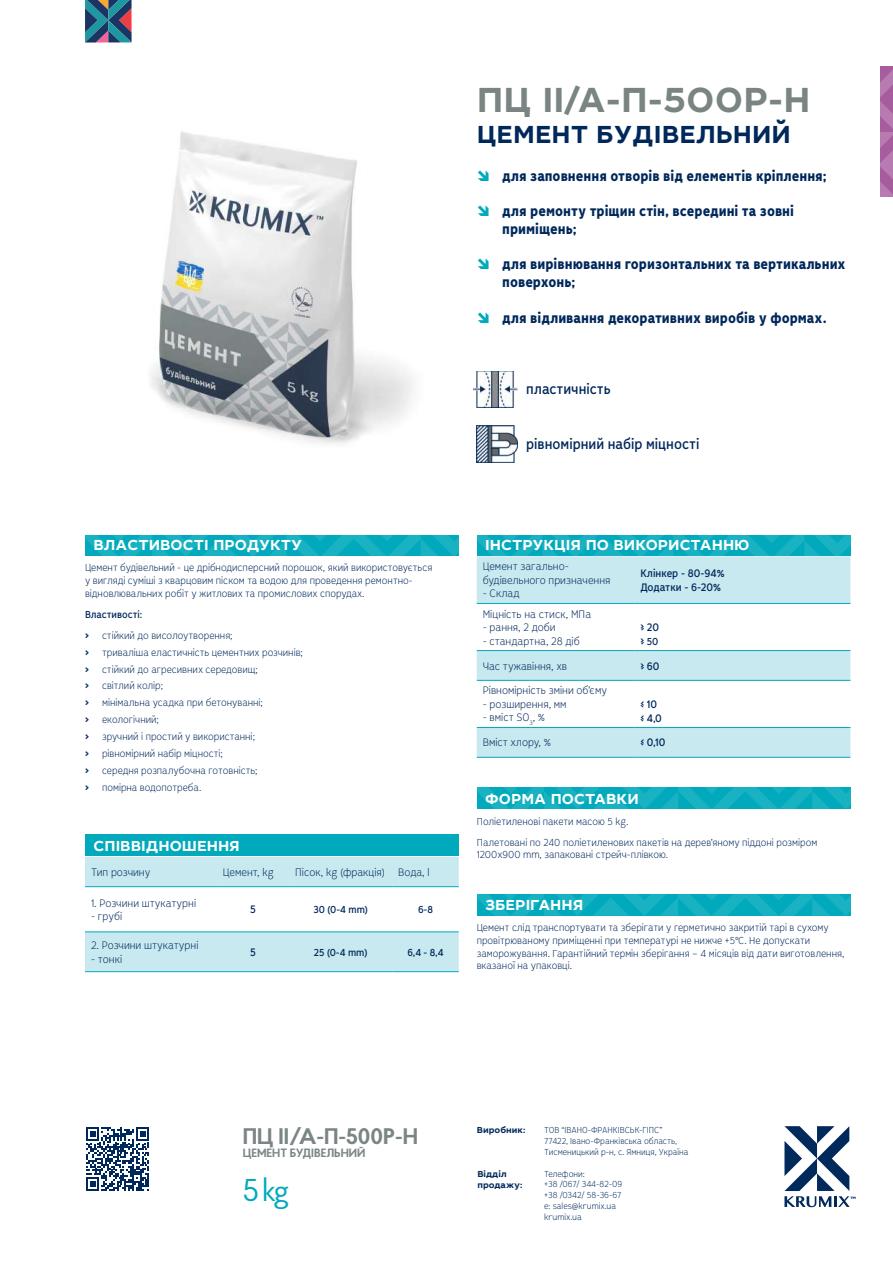
<style>
.page{position:relative;width:893px;height:1263px;background:#fff}
.page>*{position:absolute;margin:0;border:0;box-sizing:border-box;transform-origin:0 0}
.t1{font:700 36px "Leto Sans";color:#798483}
.t2{font:31.5px "Proba Pro";color:#00aabc}
.t3{font:700 25.5px "Leto Sans";color:#00285b}
.t4{font:700 22.5px "Proba Pro";color:#7a8586}
.t5{font:700 15px/18px "Leto Sans Condensed";color:#00285b}
.t6{font:700 15px "Leto Sans";color:#fff}
.t7{font:15px "Leto Sans Condensed";color:#00285b}
.t8{font:700 12px "Proba Pro";color:#7d8687}
.t9{font:100 11.25px/13.5px "Leto Sans Condensed";color:#00285b}
.t10{font:11.25px/13.5px "Leto Sans Condensed";color:#00285b}
.t11{font:100 10.5px/16.8px "Leto Sans Condensed";color:#00285b}
.t12{font:10.5px "Leto Sans Condensed";color:#00285b}
.t13{font:100 9px/10.8px "Leto Sans Condensed";color:#00285b}
.t14{font:700 9px/10.8px "Leto Sans";color:#00285b}
.t15{font:700 4.5px "Leto Sans";color:#00285b}
.s1{font-weight:400}
.s2{font-family:"Nexa";font-weight:700}
.s3{font-size:11.25px}
</style>
<div class="page">
<div style="left:85px;top:834px;width:374px;height:22px;background:#00aabc"></div>
<svg style="left:85px;top:857px;width:374px;height:114px"></svg>
<hr style="left:85px;top:886px;width:132px;height:1px;background:#00aabc">
<hr style="left:217px;top:886px;width:72px;height:1px;background:#00aabc">
<hr style="left:289px;top:886px;width:103px;height:1px;background:#00aabc">
<hr style="left:392px;top:886px;width:67px;height:1px;background:#00aabc">
<hr style="left:85px;top:932px;width:132px;height:1px;background:#00aabc">
<hr style="left:217px;top:932px;width:72px;height:1px;background:#00aabc">
<hr style="left:289px;top:932px;width:103px;height:1px;background:#00aabc">
<hr style="left:392px;top:932px;width:67px;height:1px;background:#00aabc">
<hr style="left:85px;top:971px;width:132px;height:1px;background:#00aabc">
<hr style="left:217px;top:971px;width:72px;height:1px;background:#00aabc">
<hr style="left:289px;top:971px;width:103px;height:1px;background:#00aabc">
<hr style="left:392px;top:971px;width:67px;height:1px;background:#00aabc">
<svg style="left:477px;top:915px;width:373px;height:1px"></svg>
<svg style="left:477px;top:556px;width:373px;height:201px;fill:#c8e9ef"></svg>
<hr style="left:477px;top:603px;width:157px;height:1px;background:#00aabc">
<hr style="left:634px;top:603px;width:216px;height:1px;background:#00aabc">
<hr style="left:477px;top:650px;width:157px;height:1px;background:#00aabc">
<hr style="left:634px;top:650px;width:216px;height:1px;background:#00aabc">
<hr style="left:477px;top:680px;width:157px;height:1px;background:#00aabc">
<hr style="left:634px;top:680px;width:216px;height:1px;background:#00aabc">
<hr style="left:477px;top:727px;width:157px;height:1px;background:#00aabc">
<hr style="left:634px;top:727px;width:216px;height:1px;background:#00aabc">
<hr style="left:477px;top:757px;width:157px;height:1px;background:#00aabc">
<hr style="left:634px;top:757px;width:216px;height:1px;background:#00aabc">
<img style="left:151px;top:131px;width:262px;height:313px">
<svg style="left:477px;top:535px;width:373px;height:21px;background:#0caebe"></svg>
<svg style="left:85px;top:0;width:47px;height:43px;background:#41657d"></svg>
<svg style="left:477px;top:787px;width:373px;height:22px;background:#0cadbe"></svg>
<svg style="left:881px;top:66px;width:12px;height:131px;background:#af6ba7"></svg>
<svg style="left:477px;top:894px;width:373px;height:21px;background:#0cadbe"></svg>
<svg style="left:86px;top:1127px;width:63px;height:63px"></svg>
<svg style="left:784px;top:1126px;width:66px;height:81px"></svg>
<img style="left:473px;top:371px;width:45px;height:36px">
<img style="left:477px;top:426px;width:40px;height:36px">
<svg style="left:85px;top:535px;width:374px;height:21px;background:#0cadbe"></svg>
<h1 class="t1" style="left:477px;top:77px;width:335px">ПЦ ІІ/А-П-500Р-Н</h1>
<h3 class="t3" style="left:477px;top:118px;width:316px">ЦЕМЕНТ БУДІВЕЛЬНИЙ</h3>
<h3 class="t5" style="left:502px;top:168px;width:326px">для заповнення отворів від елементів кріплення;</h3>
<h3 class="t5" style="left:502px;top:203px;width:293px">для ремонту тріщин стін, всередині та зовні приміщень;</h3>
<h3 class="t5" style="left:502px;top:256px;width:345px">для вирівнювання горизонтальних та вертикальних поверхонь;</h3>
<h3 class="t5" style="left:502px;top:309px;width:326px">для відливання декоративних виробів у формах.</h3>
<h3 class="t7" style="left:526px;top:380px;width:86px">пластичність</h3>
<h3 class="t7" style="left:526px;top:435px;width:175px">рівномірний набір міцності</h3>
<h3 class="t6" style="left:94px;top:535px;width:210px">ВЛАСТИВОСТІ ПРОДУКТУ</h3>
<p class="t11" style="left:85px;top:562px;width:349px;line-height:12.6px">Цемент будівельний - це дрібнодисперсний порошок, який використовується у вигляді суміші з кварцовим піском та водою для проведення ремонтно&shy;відновлювальних робіт у житлових та промислових спорудах.</p>
<p class="t11" style="left:85px;top:604px;width:149px;line-height:21.1px"><span class="s1">Властивості:<br></span><span class="s2">&gt;</span> стійкий до висолоутворення;</p>
<p class="t11" style="left:85px;top:644px;width:219px"><span class="s2">&gt;</span> триваліша еластичність цементних розчинів; <span class="s2">&gt;</span> стійкий до агресивних середовищ;<br><span class="s2">&gt;</span> світлий колір;<br><span class="s2">&gt;</span> мінімальна усадка при бетонуванні;<br><span class="s2">&gt;</span> екологічний;<br><span class="s2">&gt;</span> зручний і простий у використанні;<br><span class="s2">&gt;</span> рівномірний набір міцності;<br><span class="s2">&gt;</span> середня розпалубочна готовність;<br><span class="s2">&gt;</span> помірна водопотреба.</p>
<h3 class="t6" style="left:94px;top:836px;width:148px">СПІВВІДНОШЕННЯ</h3>
<p class="t9" style="left:91px;top:865px;width:61px">Тип розчину</p>
<p class="t9" style="left:223px;top:865px;width:53px">Цемент, kg</p>
<p class="t9" style="left:295px;top:865px;width:136px">Пісок, kg (фракція) Вода, l</p>
<p class="t9" style="left:91px;top:896px;width:107px">1. Розчини штукатурні</p>
<p class="t9" style="left:91px;top:909px;width:33px">- грубі</p>
<p class="t10" style="left:250px;top:903px;width:7px">5</p>
<p class="t12" style="left:313px;top:903px;width:56px">30 (0-4 mm)</p>
<p class="t12" style="left:418px;top:903px;width:16px">6-8</p>
<p class="t9" style="left:91px;top:938px;width:109px">2. Розчини штукатурні</p>
<p class="t9" style="left:91px;top:952px;width:33px">- тонкі</p>
<p class="t10" style="left:250px;top:945px;width:7px">5</p>
<p class="t12" style="left:314px;top:945px;width:55px">25 (0-4 mm)</p>
<p class="t12" style="left:407px;top:945px;width:37px">6,4 - 8,4</p>
<h3 class="t6" style="left:485px;top:535px;width:266px">ІНСТРУКЦІЯ ПО ВИКОРИСТАННЮ</h3>
<p class="t9" style="left:483px;top:560px;width:129px">Цемент загально&shy;будівельного призначення</p>
<p class="t9" style="left:483px;top:587px;width:38px">- Склад</p>
<p class="t10" style="left:640px;top:567px;width:86px">Клінкер - 80-94%<br>Додатки - 6-20%</p>
<p class="t9" style="left:483px;top:607px;width:110px">Міцність на стиск, МПа</p>
<p class="t9" style="left:483px;top:620px;width:74px">- рання, 2 доби</p>
<p class="t9" style="left:483px;top:634px;width:98px">- стандартна, 28 діб</p>
<p class="t10" style="left:640px;top:621px;width:20px">≥ 20</p>
<p class="t12" style="left:640px;top:634px;width:19px"><span class="s3">≥</span> 50</p>
<p class="t9" style="left:483px;top:659px;width:86px">Час тужавіння, хв</p>
<p class="t10" style="left:640px;top:659px;width:21px">≥ 60</p>
<p class="t9" style="left:483px;top:684px;width:126px">Рівномірність зміни об’єму</p>
<p class="t9" style="left:483px;top:697px;width:85px">- розширення, мм</p>
<p class="t9" style="left:483px;top:711px;width:64px">- вміст SO<sub>3</sub>, %</p>
<p class="t10" style="left:640px;top:697px;width:23px">≤ 10 ≤ 4,0</p>
<p class="t9" style="left:483px;top:736px;width:70px">Вміст хлору, %</p>
<p class="t10" style="left:640px;top:736px;width:27px">≤ 0,10</p>
<h3 class="t6" style="left:485px;top:788px;width:155px">ФОРМА ПОСТАВКИ</h3>
<p class="t11" style="left:477px;top:810px;width:342px;line-height:21.1px">Поліетиленові пакети масою 5 kg.<br>Палетовані по 240 поліетиленових пакетів на дерев’яному піддоні розміром</p>
<p class="t11" style="left:477px;top:846px;width:193px">1200х900 mm, запаковані стрейч-плівкою.</p>
<h3 class="t6" style="left:485px;top:895px;width:100px">ЗБЕРІГАННЯ</h3>
<p class="t11" style="left:477px;top:922px;width:369px;line-height:12.5px">Цемент слід транспортувати та зберігати у герметично закритій тарі в сухому провітрюваному приміщенні при температурі не нижче +5°С. Не допускати заморожування. Гарантійний термін зберігання – 4 місяців від дати виготовлення, вказаної на упаковці.</p>
<h3 class="t4" style="left:243px;top:1120px;width:177px">ПЦ ІІ/А-П-500Р-Н</h3>
<p class="t8" style="left:243px;top:1145px;width:124px">ЦЕМЕНТ БУДІВЕЛЬНИЙ</p>
<h2 class="t2" style="left:243px;top:1169px;width:48px">5 kg</h2>
<p class="t14" style="left:477px;top:1124px;width:50px">Виробник:</p>
<p class="t14" style="left:477px;top:1169px;width:46px">Відділ продажу:</p>
<p class="t13" style="left:544px;top:1125px;width:146px">ТОВ “ІВАНО-ФРАНКІВСЬК-ГІПС”<br>77422, Івано-Франківська область,<br>Тисменицький р-н, с. Ямниця, Україна</p>
<p class="t13" style="left:544px;top:1168px;width:80px">Телефони:<br>+38 /067/ 344-82-09 +38 /0342/ 58-36-67 e: sales@krumix.ua krumix.ua</p>
<p class="t15" style="left:850px;top:1194px;width:7px">тм</p>
</div>
